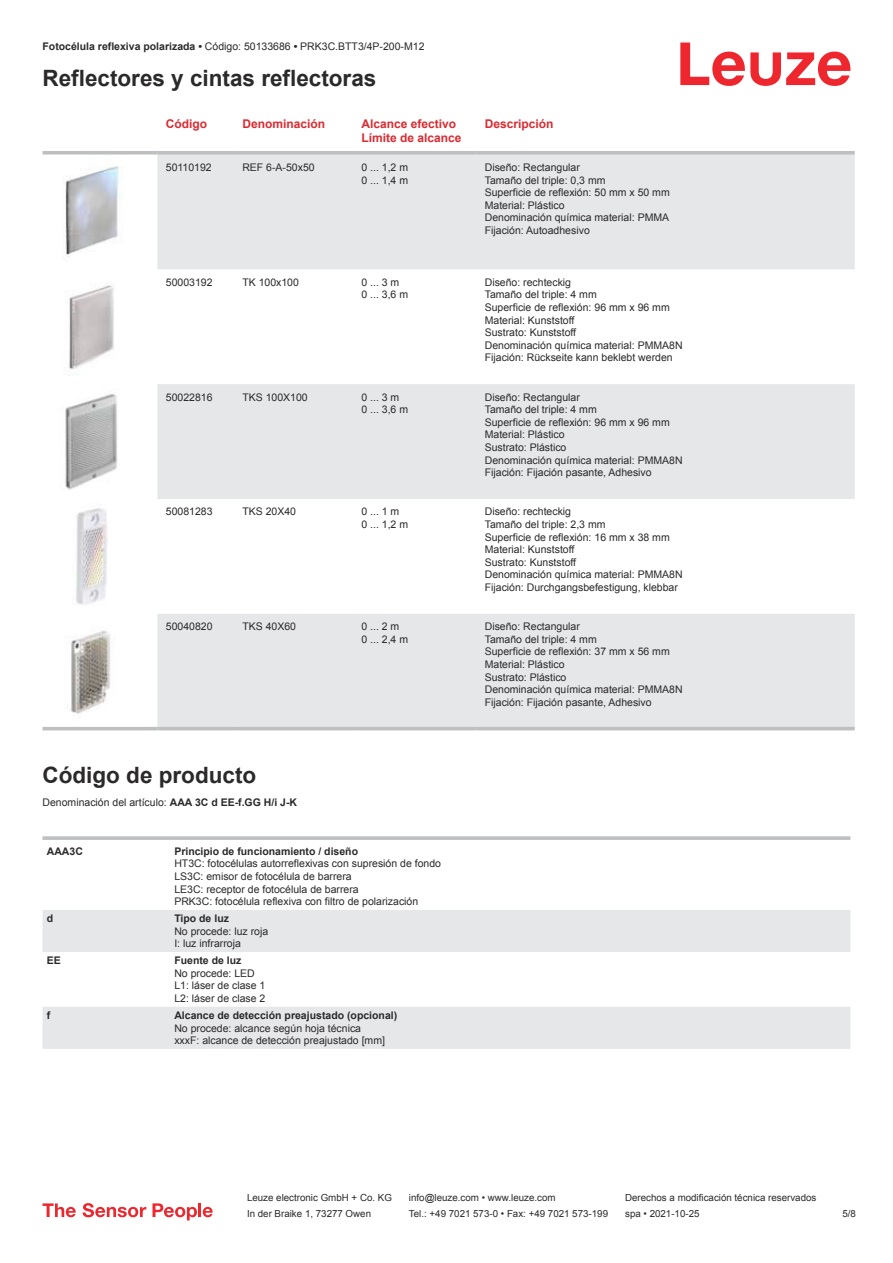
<style>
.page{position:relative;width:893px;height:1263px;background:#fff}
.page>*{position:absolute;margin:0;border:0;box-sizing:border-box;transform-origin:0 0}
.t1{font:700 22.5px "Arial";color:#2b292a}
.t2{font:700 12px/14.4px "Arial";color:#db2a30}
.t3{font:10.5px/12.6px "Arial";color:#2b292a}
.t4{font:700 10.5px "Arial";color:#2b292a}
.t5{font:9.75px "Arial";color:#2b292a}
.s1{font-weight:700}
</style>
<div class="page">
<svg style="left:680px;top:43px;width:170px;height:43px"></svg>
<svg style="left:157px;top:155px;width:698px;height:572px;fill:#e6e7e9"></svg>
<svg style="left:43px;top:151px;width:114px;height:4px"></svg>
<svg style="left:157px;top:151px;width:77px;height:4px"></svg>
<svg style="left:234px;top:151px;width:119px;height:4px"></svg>
<svg style="left:353px;top:151px;width:123px;height:4px"></svg>
<svg style="left:476px;top:151px;width:379px;height:4px;background:#c1c3c5"></svg>
<hr style="left:43px;top:727px;width:114px;height:3px;background:#bdbfc1">
<hr style="left:157px;top:727px;width:77px;height:3px;background:#bdbfc1">
<hr style="left:234px;top:727px;width:119px;height:3px;background:#bdbfc1">
<hr style="left:353px;top:727px;width:123px;height:3px;background:#bdbfc1">
<hr style="left:476px;top:727px;width:379px;height:3px;background:#bdbfc1">
<img style="left:63px;top:165px;width:60px;height:92px">
<img style="left:69px;top:285px;width:45px;height:85px">
<img style="left:65px;top:394px;width:53px;height:96px">
<img style="left:73px;top:508px;width:34px;height:97px">
<img style="left:70px;top:630px;width:41px;height:84px">
<svg style="left:43px;top:910px;width:807px;height:139px;fill:#e6e7e9"></svg>
<svg style="left:43px;top:836px;width:127px;height:4px"></svg>
<svg style="left:170px;top:836px;width:680px;height:4px;background:#c3c5c7"></svg>
<svg style="left:43px;top:1203px;width:33px;height:14px"></svg>
<svg style="left:83px;top:1203px;width:63px;height:14px"></svg>
<svg style="left:153px;top:1203px;width:44px;height:17px"></svg>
<hr style="left:198px;top:1203px;width:3px;height:14px;background:#ed272d">
<svg style="left:203px;top:1207px;width:10px;height:10px"></svg>
<p class="t3" style="left:43px;top:41px;width:384px"><span class="s1">Fotocélula reflexiva polarizada •</span> Código: 50133686 <span class="s1">•</span> PRK3C.BTT3/4P-200-M12</p>
<h1 class="t1" style="left:43px;top:70px;width:335px">Reflectores y cintas reflectoras</h1>
<p class="t2" style="left:166px;top:117px;width:43px">Código</p>
<p class="t2" style="left:242px;top:117px;width:84px">Denominación</p>
<p class="t2" style="left:361px;top:117px;width:102px">Alcance efectivo<br>Límite de alcance</p>
<p class="t2" style="left:485px;top:117px;width:70px">Descripción</p>
<p class="t3" style="left:166px;top:162px;width:47px">50110192</p>
<p class="t3" style="left:242px;top:162px;width:74px">REF 6-A-50x50</p>
<p class="t3" style="left:361px;top:162px;width:48px">0 ... 1,2 m<br>0 ... 1,4 m</p>
<p class="t3" style="left:485px;top:162px;width:186px">Diseño: Rectangular<br>Tamaño del triple: 0,3 mm<br>Superficie de reflexión: 50 mm x 50 mm<br>Material: Plástico<br>Denominación química material: PMMA<br>Fijación: Autoadhesivo</p>
<p class="t3" style="left:166px;top:277px;width:48px">50003192</p>
<p class="t3" style="left:242px;top:277px;width:58px">TK 100x100</p>
<p class="t3" style="left:361px;top:277px;width:48px">0 ... 3 m<br>0 ... 3,6 m</p>
<p class="t3" style="left:485px;top:277px;width:199px">Diseño: rechteckig<br>Tamaño del triple: 4 mm<br>Superficie de reflexión: 96 mm x 96 mm<br>Material: Kunststoff<br>Sustrato: Kunststoff<br>Denominación química material: PMMA8N<br>Fijación: Rückseite kann beklebt werden</p>
<p class="t3" style="left:166px;top:392px;width:48px">50022816</p>
<p class="t3" style="left:242px;top:392px;width:67px">TKS 100X100</p>
<p class="t3" style="left:361px;top:392px;width:48px">0 ... 3 m<br>0 ... 3,6 m</p>
<p class="t3" style="left:485px;top:392px;width:199px">Diseño: Rectangular<br>Tamaño del triple: 4 mm<br>Superficie de reflexión: 96 mm x 96 mm<br>Material: Plástico<br>Sustrato: Plástico<br>Denominación química material: PMMA8N<br>Fijación: Fijación pasante, Adhesivo</p>
<p class="t3" style="left:166px;top:506px;width:48px">50081283</p>
<p class="t3" style="left:242px;top:506px;width:55px">TKS 20X40</p>
<p class="t3" style="left:361px;top:506px;width:48px">0 ... 1 m<br>0 ... 1,2 m</p>
<p class="t3" style="left:485px;top:506px;width:199px">Diseño: rechteckig<br>Tamaño del triple: 2,3 mm<br>Superficie de reflexión: 16 mm x 38 mm<br>Material: Kunststoff<br>Sustrato: Kunststoff<br>Denominación química material: PMMA8N<br>Fijación: Durchgangsbefestigung, klebbar</p>
<p class="t3" style="left:166px;top:621px;width:48px">50040820</p>
<p class="t3" style="left:242px;top:621px;width:55px">TKS 40X60</p>
<p class="t3" style="left:361px;top:621px;width:48px">0 ... 2 m<br>0 ... 2,4 m</p>
<p class="t3" style="left:485px;top:621px;width:199px">Diseño: Rectangular<br>Tamaño del triple: 4 mm<br>Superficie de reflexión: 37 mm x 56 mm<br>Material: Plástico<br>Sustrato: Plástico<br>Denominación química material: PMMA8N<br>Fijación: Fijación pasante, Adhesivo</p>
<h1 class="t1" style="left:43px;top:767px;width:215px">Código de producto</h1>
<p class="t3" style="left:43px;top:797px;width:256px">Denominación del artículo: <span class="s1">AAA 3C d EE-f.GG H/i J-K</span></p>
<p class="t4" style="left:47px;top:847px;width:38px">AAA3C</p>
<p class="t4" style="left:174px;top:847px;width:185px">Principio de funcionamiento / diseño</p>
<p class="t3" style="left:174px;top:858px;width:268px">HT3C: fotocélulas autorreflexivas con supresión de fondo LS3C: emisor de fotocélula de barrera<br>LE3C: receptor de fotocélula de barrera<br>PRK3C: fotocélula reflexiva con filtro de polarización</p>
<p class="t4" style="left:47px;top:914px;width:8px">d</p>
<p class="t4" style="left:174px;top:914px;width:56px">Tipo de luz</p>
<p class="t3" style="left:174px;top:926px;width:95px">No procede: luz roja<br>I: luz infrarroja</p>
<p class="t4" style="left:47px;top:956px;width:16px">EE</p>
<p class="t4" style="left:174px;top:956px;width:69px">Fuente de luz</p>
<p class="t3" style="left:174px;top:968px;width:93px">No procede: LED<br>L1: láser de clase 1<br>L2: láser de clase 2</p>
<p class="t4" style="left:47px;top:1011px;width:5px">f</p>
<p class="t4" style="left:174px;top:1011px;width:224px">Alcance de detección preajustado (opcional)</p>
<p class="t3" style="left:174px;top:1022px;width:212px">No procede: alcance según hoja técnica xxxF: alcance de detección preajustado [mm]</p>
<p class="t5" style="left:247px;top:1194px;width:146px">Leuze electronic GmbH + Co. KG</p>
<p class="t5" style="left:409px;top:1194px;width:148px">info@leuze.com • www.leuze.com</p>
<p class="t5" style="left:625px;top:1194px;width:193px">Derechos a modificación técnica reservados</p>
<p class="t5" style="left:247px;top:1210px;width:126px">In der Braike 1, 73277 Owen</p>
<p class="t5" style="left:409px;top:1210px;width:201px">Tel.: +49 7021 573-0 • Fax: +49 7021 573-199</p>
<p class="t5" style="left:625px;top:1210px;width:76px">spa • 2021-10-25</p>
<p class="t5" style="left:842px;top:1210px;width:15px">5 /8</p>
</div>
